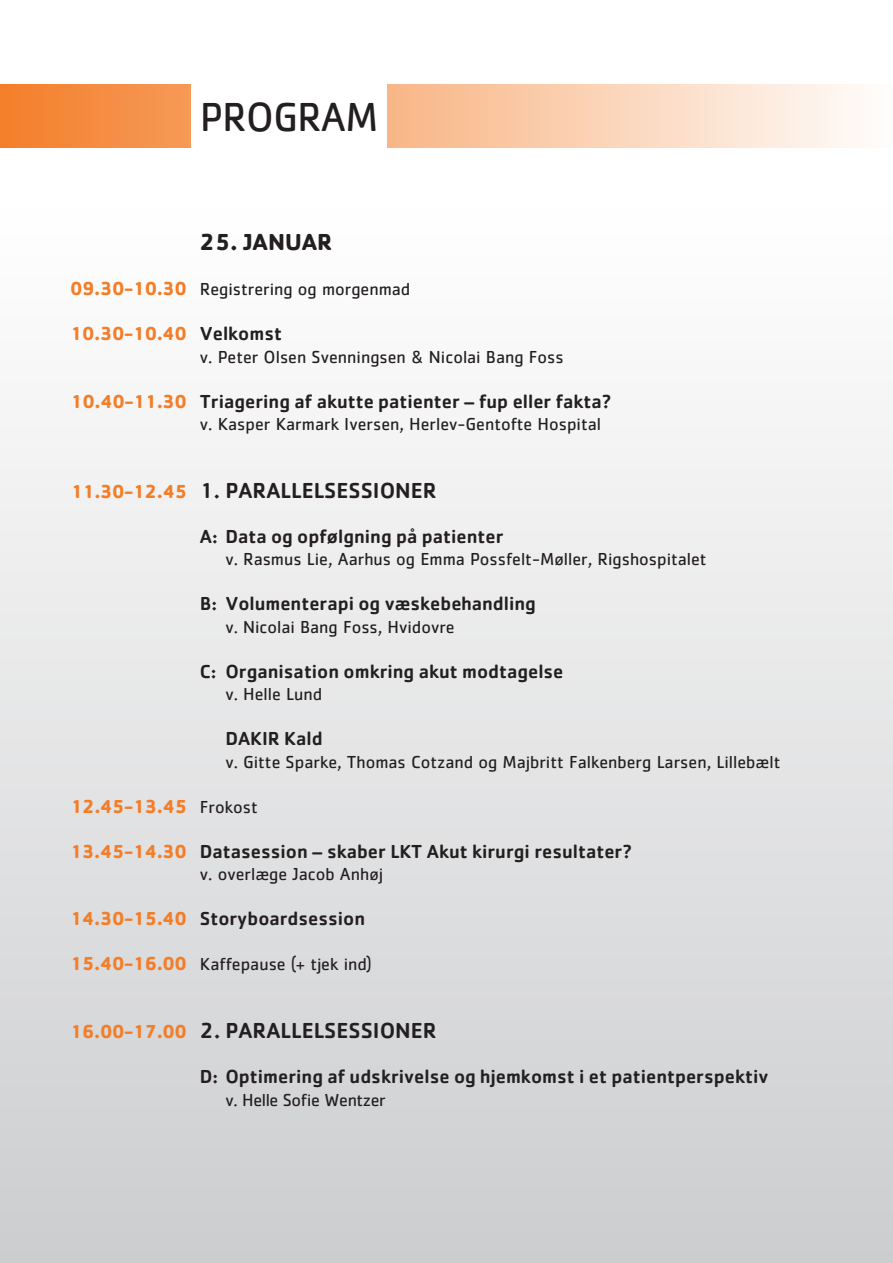
<style>
.page{position:relative;width:893px;height:1263px;background:#fff}
.page>*{position:absolute;margin:0;border:0;box-sizing:border-box;transform-origin:0 0}
.t1{font:42px "Cachet Std";letter-spacing:-.02em;color:#231f20}
.t2{font:700 24px "Cachet Std";color:#231f20}
.t3{font:500 22.5px "Cachet Std";color:#231f20}
.t4{font:500 19.5px "Cachet Std";color:#231f20}
.t5{font:700 19.5px "Cachet Std";letter-spacing:-.02em;color:#f47d27}
.t6{font:18px "Cachet Std";color:#231f20}
.t7{font:18px "Cachet Std";letter-spacing:-.02em;color:#231f20}
</style>
<div class="page">
<div style="left:0;top:209px;width:893px;height:1054px;background:linear-gradient(to bottom,#fff,#cccdcf)"></div>
<svg style="left:0;top:84px;width:858px;height:64px"></svg>
<div style="left:191px;top:72px;width:196px;height:81px;background:#fff"></div>
<h1 class="t1" style="left:200px;top:92px;width:180px">PROGRAM</h1>
<p class="t5" style="left:70px;top:276px;width:118px">09.30-10.30</p>
<p class="t5" style="left:70px;top:321px;width:118px">10.30-10.40</p>
<p class="t5" style="left:71px;top:389px;width:118px">10.40-11.30</p>
<h2 class="t2" style="left:200px;top:227px;width:134px">25. JANUAR</h2>
<p class="t6" style="left:200px;top:279px;width:212px">Registrering og morgenmad</p>
<p class="t4" style="left:200px;top:322px;width:84px">Velkomst</p>
<p class="t6" style="left:200px;top:346px;width:365px">v. Peter Olsen Svenningsen &amp; Nicolai Bang Foss</p>
<p class="t4" style="left:200px;top:389px;width:413px">Triagering af akutte patienter – fup eller fakta?</p>
<p class="t6" style="left:200px;top:414px;width:403px">v. Kasper Karmark Iversen, Herlev-Gentofte Hospital</p>
<p class="t5" style="left:71px;top:479px;width:118px">11.30-12.45</p>
<p class="t5" style="left:71px;top:794px;width:118px">12.45-13.45</p>
<p class="t5" style="left:71px;top:839px;width:118px">13.45-14.30</p>
<p class="t5" style="left:71px;top:906px;width:118px">14.30-15.40</p>
<p class="t5" style="left:71px;top:951px;width:118px">15.40-16.00</p>
<p class="t3" style="left:200px;top:476px;width:238px">1. PARALLELSESSIONER</p>
<p class="t4" style="left:200px;top:524px;width:305px">A: Data og opfølgning på patienter</p>
<p class="t6" style="left:225px;top:549px;width:483px">v. Rasmus Lie, Aarhus og Emma Possfelt-Møller, Rigshospitalet</p>
<p class="t4" style="left:200px;top:592px;width:338px">B: Volumenterapi og væskebehandling</p>
<p class="t6" style="left:225px;top:616px;width:231px">v. Nicolai Bang Foss, Hvidovre</p>
<p class="t4" style="left:200px;top:659px;width:365px">C: Organisation omkring akut modtagelse</p>
<p class="t6" style="left:225px;top:684px;width:98px">v. Helle Lund</p>
<p class="t4" style="left:225px;top:727px;width:99px">DAKIR Kald</p>
<p class="t6" style="left:225px;top:751px;width:556px">v. Gitte Sparke, Thomas Cotzand og Majbritt Falkenberg Larsen, Lillebælt</p>
<p class="t6" style="left:200px;top:796px;width:59px">Frokost</p>
<p class="t4" style="left:200px;top:839px;width:434px">Datasession – skaber LKT Akut kirurgi resultater?</p>
<p class="t6" style="left:200px;top:864px;width:185px">v. overlæge Jacob Anhøj</p>
<p class="t4" style="left:200px;top:907px;width:167px">Storyboardsession</p>
<p class="t6" style="left:200px;top:954px;width:174px">Kaffepause (+ tjek ind)</p>
<p class="t5" style="left:71px;top:1019px;width:118px">16.00-17.00</p>
<p class="t3" style="left:200px;top:1016px;width:238px">2. PARALLELSESSIONER</p>
<p class="t4" style="left:200px;top:1064px;width:570px">D: Optimering af udskrivelse og hjemkomst i et patientperspektiv</p>
<p class="t7" style="left:225px;top:1089px;width:162px">v. Helle Sofie Wentzer</p>
</div>
